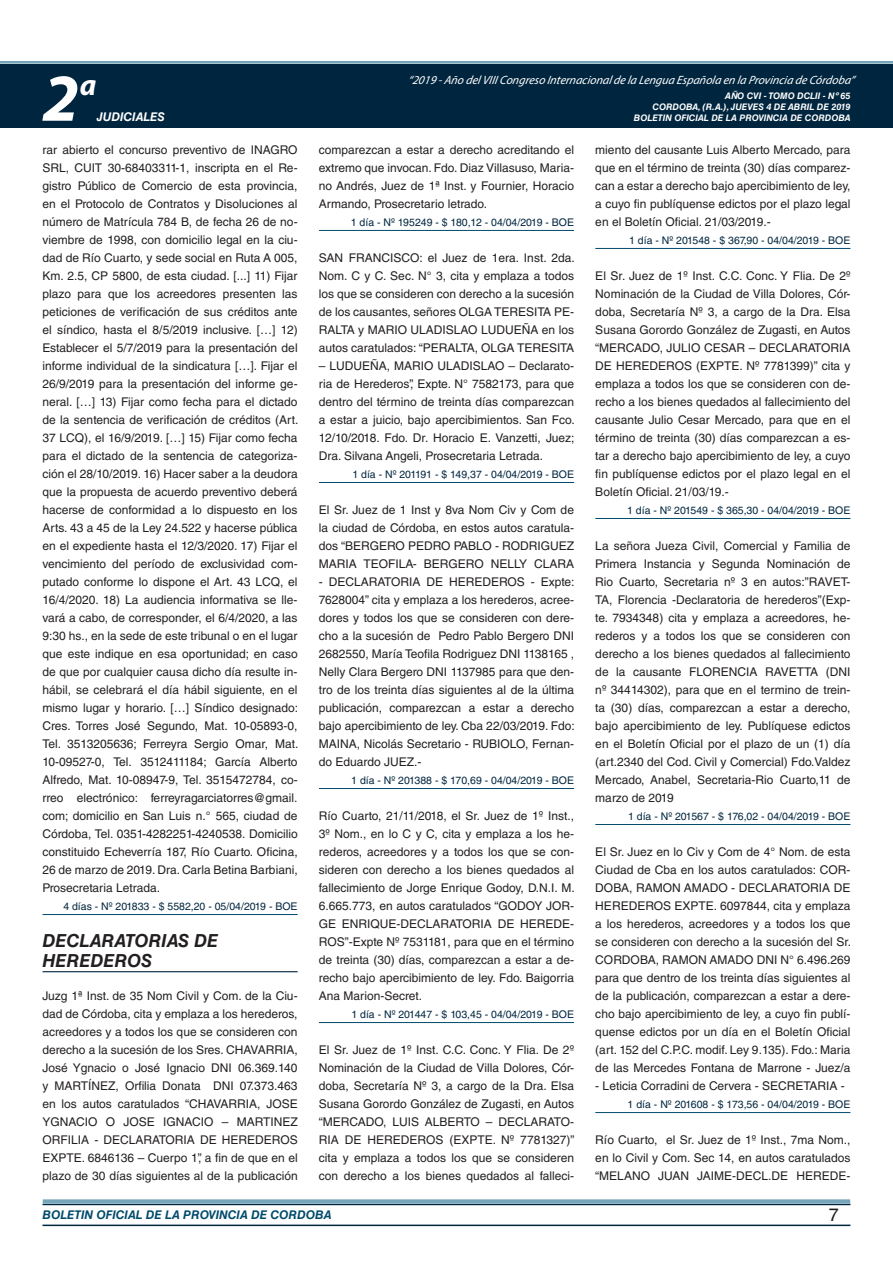
<style>
.page{position:relative;width:893px;height:1263px;background:#fff}
.page>*{position:absolute;margin:0;border:0;box-sizing:border-box;transform-origin:0 0}
.t1{font:italic 700 67.5px "Myriad Pro";color:#fff}
.t2{font:italic 700 30px "Myriad Pro";color:#fff}
.t3{font:italic 700 18px/19.5px "Helvetica LT Std";color:#231f20}
.t4{font:18px "Helvetica LT Std";color:#231f20}
.t5{font:12px/18px "Helvetica LT Std";color:#231f20;text-align:justify}
.t6{font:italic 12px "Myriad Pro";color:#fff}
.t7{font:italic 700 12px "Helvetica LT Std";color:#004b6c}
.t8{font:italic 700 12px "Helvetica LT Std";color:#fff}
.t9{font:10.5px "Helvetica LT Std";color:#00263f}
.t10{font:italic 700 9px/10.8px "Helvetica LT Std";color:#fff;text-align:right}
</style>
<div class="page">
<div style="left:0;top:61px;width:893px;height:6px;background:#fff;opacity:.75"></div>
<div style="left:0;top:64px;width:893px;height:64px;background:#00263f"></div>
<hr style="left:43px;top:1224px;width:807px;height:2px;background:#00263f">
<div style="left:42px;top:1198px;width:809px;height:8px;background:#fff;opacity:.75"></div>
<hr style="left:43px;top:914px;width:255px;height:1px;background:#004b6c">
<hr style="left:43px;top:971px;width:255px;height:1px;background:#00263f">
<hr style="left:319px;top:230px;width:255px;height:1px;background:#004b6c">
<hr style="left:319px;top:482px;width:255px;height:1px;background:#004b6c">
<hr style="left:319px;top:788px;width:255px;height:1px;background:#004b6c">
<hr style="left:319px;top:1022px;width:255px;height:1px;background:#004b6c">
<hr style="left:595px;top:248px;width:255px;height:1px;background:#004b6c">
<hr style="left:595px;top:518px;width:255px;height:1px;background:#004b6c">
<hr style="left:595px;top:824px;width:255px;height:1px;background:#004b6c">
<hr style="left:595px;top:1112px;width:255px;height:1px;background:#004b6c">
<h2 class="t2" style="left:80px;top:66px;width:18px">a</h2>
<p class="t6" style="left:408px;top:72px;width:448px">“2019 -Año delVIIICongreso Internacionalde la Lengua Esp añola en la Provincia de Córdoba”</p>
<h1 class="t1" style="left:43px;top:54px;width:38px">2</h1>
<p class="t10" style="left:653px;top:91px;width:199px">AÑO CVI - TOMO DCLII - Nº 65<br>CORDOBA, (R.A.), JUEVES 4 DE ABRIL DE 2019</p>
<p class="t8" style="left:97px;top:110px;width:70px">JUDICIALES</p>
<p class="t10" style="left:634px;top:112px;width:218px">BOLETIN OFICIAL DE LA PROVINCIA DE CORDOBA</p>
<p class="t5" style="left:43px;top:141px;width:257px">rar abierto el concurso preventivo de INAGRO SRL, CUIT 30-68403311-1, inscripta en el Re&shy;gistro Público de Comercio de esta provincia, en el Protocolo de Contratos y Disoluciones al número de Matrícula 784 B, de fecha 26 de no&shy;viembre de 1998, con domicilio legal en la ciu&shy;dad de Río Cuarto, y sede social en Ruta A 005, Km. 2.5, CP 5800, de esta ciudad. [...] 11) Fijar plazo para que los acreedores presenten las peticiones de verificación de sus créditos ante el síndico, hasta el 8/5/2019 inclusive. […] 12)<br>Establecer el 5/7/2019 para la presentación del informe individual de la sindicatura […]. Fijar el 26/9/2019 para la presentación del informe ge&shy;neral. […] 13) Fijar como fecha para el dictado de la sentencia de verificación de créditos (Art.<br>37 LCQ), el 16/9/2019. […] 15) Fijar como fecha para el dictado de la sentencia de categoriza&shy;ción el 28/10/2019. 16) Hacer saber a la deudora que la propuesta de acuerdo preventivo deberá hacerse de conformidad a lo dispuesto en los Arts. 43 a 45 de la Ley 24.522 y hacerse pública en el expediente hasta el 12/3/2020. 17) Fijar el vencimiento del período de exclusividad com&shy;putado conforme lo dispone el Art. 43 LCQ, el 16/4/2020. 18) La audiencia informativa se lle&shy;vará a cabo, de corresponder, el 6/4/2020, a las 9:30 hs., en la sede de este tribunal o en el lugar que este indique en esa oportunidad; en caso de que por cualquier causa dicho día resulte in&shy;hábil, se celebrará el día hábil siguiente, en el mismo lugar y horario. […] Síndico designado:<br>Cres. Torres José Segundo, Mat. 10-05893-0, Tel. 3513205636; Ferreyra Sergio Omar, Mat.<br>10-09527-0, Tel. 3512411184; García Alberto Alfredo, Mat. 10-08947-9, Tel. 3515472784, co&shy;rreo electrónico: ferreyragarciatorres@gmail. com; domicilio en San Luis n.° 565, ciudad de Córdoba, Tel. 0351-4282251-4240538. Domicilio constituido Echeverría 187, Río Cuarto. Oficina, 26 de marzo de 2019. Dra. Carla Betina Barbiani, Prosecretaria Letrada.</p>
<p class="t9" style="left:63px;top:900px;width:236px">4 días - Nº 201833 - $ 5582,20 - 05/04/2019 - BOE</p>
<h3 class="t3" style="left:43px;top:931px;width:177px">DECLARATORIAS DE<br>HEREDEROS</h3>
<p class="t5" style="left:43px;top:987px;width:257px">Juzg 1ª Inst. de 35 Nom Civil y Com. de la Ciu&shy;dad de Córdoba, cita y emplaza a los herederos, acreedores y a todos los que se consideren con derecho a la sucesión de los Sres. CHAVARRIA, José Ygnacio o José Ignacio DNI 06.369.140 y MARTÍNEZ, Orfilia Donata DNI 07.373.463 en los autos caratulados “CHAVARRIA, JOSE YGNACIO O JOSE IGNACIO – MARTINEZ ORFILIA - DECLARATORIA DE HEREDEROS EXPTE. 6846136 – Cuerpo 1”, a fin de que en el plazo de 30 días siguientes al de la publicación</p>
<p class="t5" style="left:319px;top:141px;width:257px">comparezcan a estar a derecho acreditando el extremo que invocan. Fdo. Diaz Villasuso, Maria&shy;no Andrés, Juez de 1ª Inst. y Fournier, Horacio Armando, Prosecretario letrado.</p>
<p class="t9" style="left:351px;top:216px;width:225px">1 día - Nº 195249 - $ 180,12 - 04/04/2019 - BOE</p>
<p class="t5" style="left:319px;top:249px;width:257px">SAN FRANCISCO: el Juez de 1era. Inst. 2da.<br>Nom. C y C. Sec. N° 3, cita y emplaza a todos los que se consideren con derecho a la sucesión de los causantes, señores OLGA TERESITA PE-RALTA y MARIO ULADISLAO LUDUEÑA en los autos caratulados: “PERALTA, OLGA TERESITA</p>
<p class="t5" style="left:319px;top:357px;width:257px">– LUDUEÑA, MARIO ULADISLAO – Declarato&shy;ria de Herederos”, Expte. N° 7582173, para que dentro del término de treinta días comparezcan a estar a juicio, bajo apercibimientos. San Fco.<br>12/10/2018. Fdo. Dr. Horacio E. Vanzetti, Juez; Dra. Silvana Angeli, Prosecretaria Letrada.</p>
<p class="t9" style="left:352px;top:468px;width:223px">1 día - Nº 201191 - $ 149,37 - 04/04/2019 - BOE</p>
<p class="t5" style="left:319px;top:501px;width:257px">El Sr. Juez de 1 Inst y 8va Nom Civ y Com de la ciudad de Córdoba, en estos autos caratula&shy;dos “BERGERO PEDRO PABLO - RODRIGUEZ MARIA TEOFILA- BERGERO NELLY CLARA</p>
<p class="t5" style="left:319px;top:573px;width:257px">- DECLARATORIA DE HEREDEROS - Expte:<br>7628004” cita y emplaza a los herederos, acree&shy;dores y todos los que se consideren con dere&shy;cho a la sucesión de Pedro Pablo Bergero DNI 2682550, María Teofila Rodriguez DNI 1138165 , Nelly Clara Bergero DNI 1137985 para que den&shy;tro de los treinta días siguientes al de la última publicación, comparezcan a estar a derecho bajo apercibimiento de ley. Cba 22/03/2019. Fdo:<br>MAINA, Nicolás Secretario - RUBIOLO, Fernan&shy;do Eduardo JUEZ.-</p>
<p class="t9" style="left:351px;top:774px;width:224px">1 día - Nº 201388 - $ 170,69 - 04/04/2019 - BOE</p>
<p class="t5" style="left:319px;top:807px;width:257px">Río Cuarto, 21/11/2018, el Sr. Juez de 1º Inst., 3º Nom., en lo C y C, cita y emplaza a los he&shy;rederos, acreedores y a todos los que se con&shy;sideren con derecho a los bienes quedados al fallecimiento de Jorge Enrique Godoy, D.N.I. M.<br>6.665.773, en autos caratulados “GODOY JOR-GE ENRIQUE-DECLARATORIA DE HEREDE-ROS”-Expte Nº 7531181, para que en el término de treinta (30) días, comparezcan a estar a de&shy;recho bajo apercibimiento de ley. Fdo. Baigorria Ana Marion-Secret.</p>
<p class="t9" style="left:351px;top:1008px;width:224px">1 día - Nº 201447 - $ 103,45 - 04/04/2019 - BOE</p>
<p class="t5" style="left:319px;top:1041px;width:257px">El Sr. Juez de 1º Inst. C.C. Conc. Y Flia. De 2º Nominación de la Ciudad de Villa Dolores, Cór&shy;doba, Secretaría Nº 3, a cargo de la Dra. Elsa Susana Gorordo González de Zugasti, en Autos “MERCADO, LUIS ALBERTO – DECLARATO-RIA DE HEREDEROS (EXPTE. Nº 7781327)” cita y emplaza a todos los que se consideren con derecho a los bienes quedados al falleci-</p>
<p class="t5" style="left:595px;top:141px;width:257px">miento del causante Luis Alberto Mercado, para que en el término de treinta (30) días comparez&shy;can a estar a derecho bajo apercibimiento de ley, a cuyo fin publíquense edictos por el plazo legal en el Boletín Oficial. 21/03/2019.-</p>
<p class="t9" style="left:629px;top:234px;width:223px">1 día - Nº 201548 - $ 367,90 - 04/04/2019 - BOE</p>
<p class="t5" style="left:595px;top:267px;width:257px">El Sr. Juez de 1º Inst. C.C. Conc. Y Flia. De 2º Nominación de la Ciudad de Villa Dolores, Cór&shy;doba, Secretaría Nº 3, a cargo de la Dra. Elsa Susana Gorordo González de Zugasti, en Autos “MERCADO, JULIO CESAR – DECLARATORIA DE HEREDEROS (EXPTE. Nº 7781399)” cita y emplaza a todos los que se consideren con de&shy;recho a los bienes quedados al fallecimiento del causante Julio Cesar Mercado, para que en el término de treinta (30) días comparezcan a es&shy;tar a derecho bajo apercibimiento de ley, a cuyo fin publíquense edictos por el plazo legal en el Boletín Oficial. 21/03/19.-</p>
<p class="t9" style="left:627px;top:504px;width:225px">1 día - Nº 201549 - $ 365,30 - 04/04/2019 - BOE</p>
<p class="t5" style="left:595px;top:537px;width:257px">La señora Jueza Civil, Comercial y Familia de Primera Instancia y Segunda Nominación de Rio Cuarto, Secretaria nº 3 en autos:”RAVET-TA, Florencia -Declaratoria de herederos”(Exp&shy;te. 7934348) cita y emplaza a acreedores, he&shy;rederos y a todos los que se consideren con derecho a los bienes quedados al fallecimiento de la causante FLORENCIA RAVETTA (DNI nº 34414302), para que en el termino de trein&shy;ta (30) días, comparezcan a estar a derecho, bajo apercibimiento de ley. Publíquese edictos en el Boletín Oficial por el plazo de un (1) día (art.2340 del Cod. Civil y Comercial) Fdo.Valdez Mercado, Anabel, Secretaria-Rio Cuarto,11 de marzo de 2019</p>
<p class="t9" style="left:628px;top:810px;width:224px">1 día - Nº 201567 - $ 176,02 - 04/04/2019 - BOE</p>
<p class="t5" style="left:595px;top:843px;width:257px">El Sr. Juez en lo Civ y Com de 4° Nom. de esta Ciudad de Cba en los autos caratulados: COR-DOBA, RAMON AMADO - DECLARATORIA DE HEREDEROS EXPTE. 6097844, cita y emplaza a los herederos, acreedores y a todos los que se consideren con derecho a la sucesión del Sr.<br>CORDOBA, RAMON AMADO DNI N° 6.496.269 para que dentro de los treinta días siguientes al de la publicación, comparezcan a estar a dere&shy;cho bajo apercibimiento de ley, a cuyo fin publí&shy;quense edictos por un día en el Boletín Oficial (art. 152 del C.P.C. modif. Ley 9.135). Fdo.: Maria de las Mercedes Fontana de Marrone - Juez/a</p>
<p class="t5" style="left:595px;top:1077px;width:251px">- Leticia Corradini de Cervera - SECRETARIA -</p>
<p class="t9" style="left:628px;top:1098px;width:224px">1 día - Nº 201608 - $ 173,56 - 04/04/2019 - BOE</p>
<p class="t5" style="left:595px;top:1131px;width:257px">Río Cuarto, el Sr. Juez de 1º Inst., 7ma Nom., en lo Civil y Com. Sec 14, en autos caratulados “MELANO JUAN JAIME-DECL.DE HEREDE-</p>
<p class="t7" style="left:43px;top:1208px;width:290px">BOLETIN OFICIAL DE LA PROVINCIA DE CORDOBA</p>
<h3 class="t4" style="left:829px;top:1204px;width:12px">7</h3>
</div>
